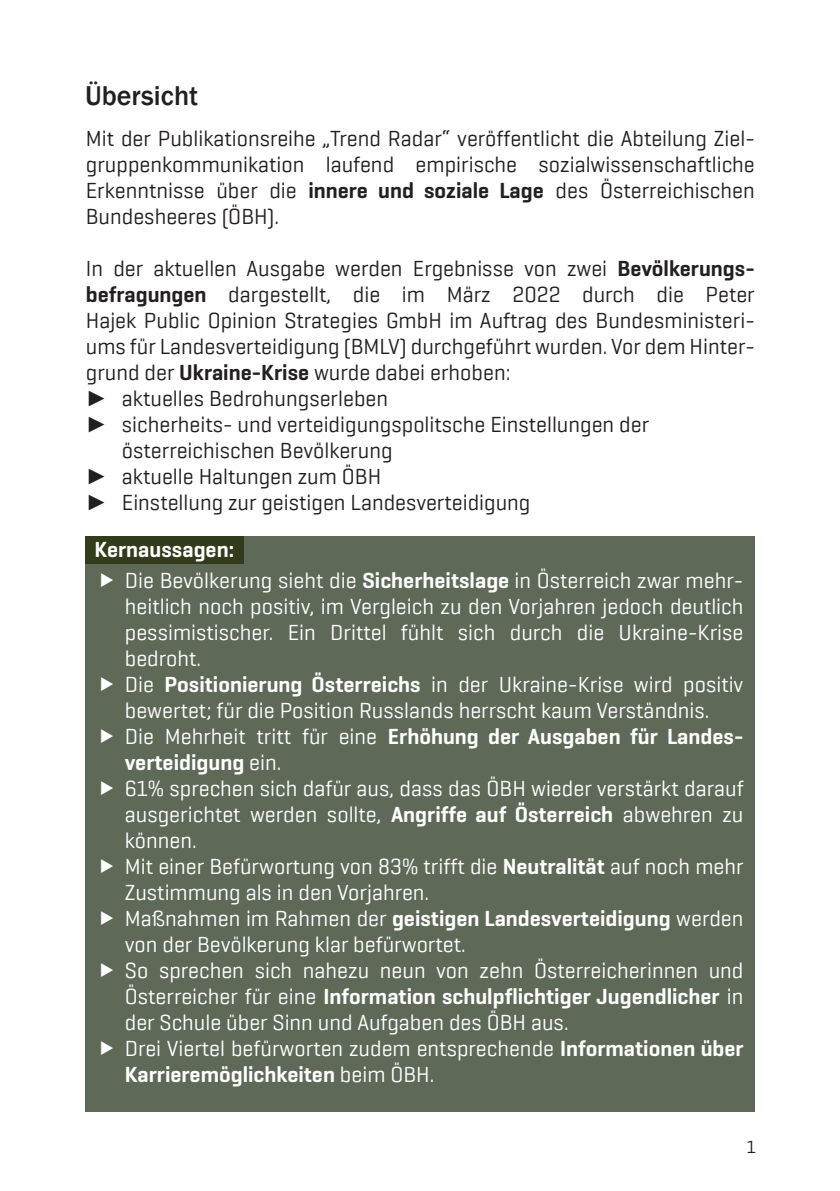
<style>
.page{position:relative;width:840px;height:1191px;background:#fff}
.page>*{position:absolute;margin:0;border:0;box-sizing:border-box;transform-origin:0 0}
.t1{font:500 28px "Franklin Gothic";color:#231f20}
.t2{font:22px/26px "Geogrotesque W01";color:#fff}
.t3{font:22px/26px "Geogrotesque W01";color:#231f20;text-align:justify}
.t4{font:600 22px "Geogrotesque W01";color:#fff}
.t5{font:18px "Geogrotesque";color:#231f20}
.s1{font-weight:600}
.s2{font-family:"Arial"}
</style>
<div class="page">
<div style="left:85px;top:536px;width:669px;height:575px;background:#5f6958"></div>
<div style="left:85px;top:536px;width:158px;height:27px;background:#323b1c"></div>
<p class="t1" style="left:85px;top:85px;width:114px">Übersicht</p>
<p class="t3" style="left:86px;top:124px;width:670px">Mit der Publikationsreihe „Trend Radar“ veröffentlicht die Abteilung Ziel&shy;gruppenkommunikation laufend empirische sozialwissenschaftliche Erkenntnisse über die <span class="s1">innere und soziale Lage</span> des Österreichischen Bundesheeres (ÖBH).</p>
<p class="t3" style="left:86px;top:254px;width:670px">In der aktuellen Ausgabe werden Ergebnisse von zwei <span class="s1">Bevölkerungs-</span></p>
<p class="t3" style="left:86px;top:280px;width:670px"><span class="s1">befragungen</span> dargestellt, die im März 2022 durch die Peter</p>
<p class="t3" style="left:86px;top:306px;width:670px">Hajek Public Opinion Strategies GmbH im Auftrag des Bundesministeri-</p>
<p class="t3" style="left:86px;top:332px;width:670px">ums für Landesverteidigung (BMLV) durchgeführt wurden. Vor dem Hinter-</p>
<p class="t3" style="left:86px;top:358px;width:426px">grund der <span class="s1">Ukraine-Krise</span> wurde dabei erhoben:</p>
<p class="t3" style="left:86px;top:384px;width:304px"><span class="s2">►</span> aktuelles Bedrohungserleben</p>
<p class="t3" style="left:86px;top:410px;width:564px"><span class="s2">►</span> sicherheits- und verteidigungspolitsche Einstellungen der</p>
<p class="t3" style="left:122px;top:436px;width:272px">österreichischen Bevölkerung</p>
<p class="t3" style="left:86px;top:462px;width:297px"><span class="s2">►</span> aktuelle Haltungen zum ÖBH</p>
<p class="t3" style="left:86px;top:488px;width:446px"><span class="s2">►</span> Einstellung zur geistigen Landesverteidigung</p>
<p class="t4" style="left:95px;top:536px;width:141px">Kernaussagen:</p>
<p class="t2" style="left:125px;top:566px;width:620px">Die Bevölkerung sieht die <span class="s1">Sicherheitslage</span> in Österreich zwar mehr&shy;heitlich noch positiv, im Vergleich zu den Vorjahren jedoch deutlich pessimistischer. Ein Drittel fühlt sich durch die Ukraine-Krise bedroht.<br>Die <span class="s1">Positionierung Österreichs</span> in der Ukraine-Krise wird positiv bewertet; für die Position Russlands herrscht kaum Verständnis.<br>Die Mehrheit tritt für eine <span class="s1">Erhöhung der Ausgaben für Landes&shy;verteidigung</span> ein.<br>61% sprechen sich dafür aus, dass das ÖBH wieder verstärkt darauf ausgerichtet werden sollte, <span class="s1">Angriffe auf Österreich</span> abwehren zu können.<br>Mit einer Befürwortung von 83% trifft die <span class="s1">Neutralität</span> auf noch mehr Zustimmung als in den Vorjahren.<br>Maßnahmen im Rahmen der <span class="s1">geistigen Landesverteidigung</span> werden von der Bevölkerung klar befürwortet.<br>So sprechen sich nahezu neun von zehn Österreicherinnen und Österreicher für eine <span class="s1">Information schulpflichtiger Jugendlicher</span> in der Schule über Sinn und Aufgaben des ÖBH aus.<br>Drei Viertel befürworten zudem entsprechende <span class="s1">Informationen über Karrieremöglichkeiten</span> beim ÖBH.</p>
<p class="t5" style="left:746px;top:1139px;width:10px">1</p>
</div>
